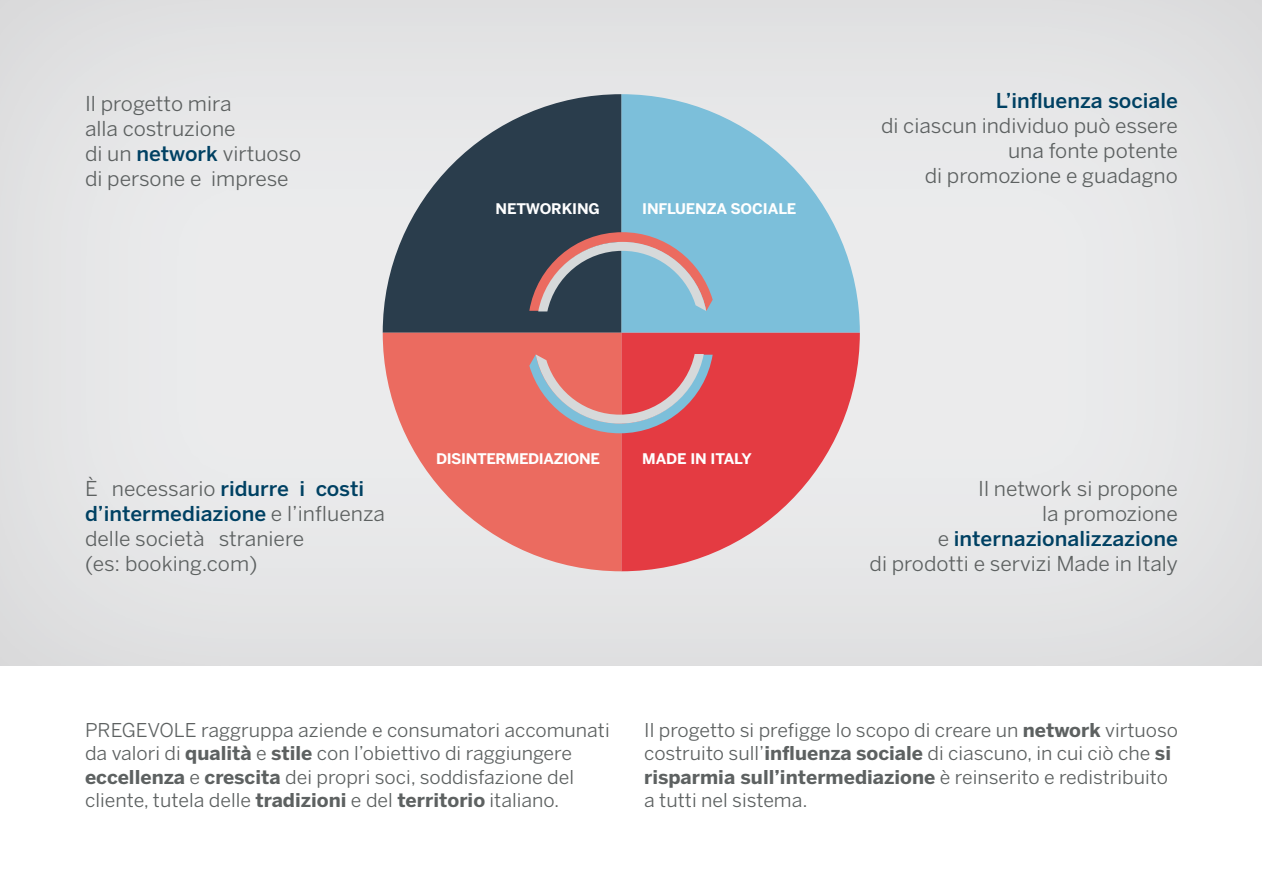
<style>
.page{position:relative;width:1263px;height:893px;background:#fff}
.page>*{position:absolute;margin:0;border:0;box-sizing:border-box;transform-origin:0 0}
.t1{font:20.4px/25.2px "Benton Sans";color:#5d6161}
.t2{font:500 20.4px "Benton Sans";color:#004163}
.t3{font:18.9px/23.4px "Benton Sans";color:#5d6161}
.t4{font:700 14.55px "Benton Sans";letter-spacing:-.01em;color:#fff}
.s1{font-weight:500;color:#004163}
.s2{font-weight:700}
</style>
<div class="page">
<div style="left:0;top:0;width:1262px;height:666px;background:#e5e5e7"></div>
<svg style="left:621px;top:94px;width:239px;height:239px;fill:#7cbfda"></svg>
<svg style="left:621px;top:333px;width:239px;height:238px;fill:#e43b42"></svg>
<svg style="left:383px;top:94px;width:238px;height:239px;fill:#2a3d4c"></svg>
<svg style="left:383px;top:333px;width:238px;height:238px;fill:#eb6b60"></svg>
<svg style="left:529px;top:232px;width:184px;height:79px;background:#7c8794"></svg>
<svg style="left:529px;top:354px;width:184px;height:79px;background:#d47679"></svg>
<p class="t1" style="left:85px;top:91px;width:218px">Il progetto mira<br>alla costruzione<br>di un <span class="s1">network</span> virtuoso di persone e imprese</p>
<p class="t4" style="left:495px;top:200px;width:106px">NETWORKING</p>
<p class="t4" style="left:642px;top:200px;width:156px">INFLUENZA SOCIALE</p>
<p class="t2" style="left:996px;top:88px;width:184px">L’influenza sociale</p>
<p class="t1" style="left:881px;top:113px;width:298px;text-align:right">di ciascun individuo può essere una fonte potente<br>di promozione e guadagno</p>
<p class="t1" style="left:85px;top:475px;width:301px">È necessario <span class="s1">ridurre i costi d’intermediazione</span> e l’influenza delle società straniere<br>(es: booking.com)</p>
<p class="t4" style="left:436px;top:450px;width:166px">DISINTERMEDIAZIONE</p>
<p class="t4" style="left:642px;top:450px;width:111px">MADE IN ITALY</p>
<p class="t1" style="left:869px;top:475px;width:310px;text-align:right">Il network si propone<br>la promozione<br>e <span class="s1">internazionalizzazione<br></span>di prodotti e servizi Made in Italy</p>
<p class="t3" style="left:85px;top:718px;width:526px">PREGEVOLE raggruppa aziende e consumatori accomunati da valori di <span class="s2">qualità</span> e <span class="s2">stile</span> con l’obiettivo di raggiungere <span class="s2">eccellenza</span> e <span class="s2">crescita</span> dei propri soci, soddisfazione del cliente, tutela delle <span class="s2">tradizioni</span> e del <span class="s2">territorio</span> italiano.</p>
<p class="t3" style="left:644px;top:718px;width:535px">Il progetto si prefigge lo scopo di creare un <span class="s2">network</span> virtuoso costruito sull’<span class="s2">influenza sociale</span> di ciascuno, in cui ciò che <span class="s2">si risparmia sull’intermediazione</span> è reinserito e redistribuito a tutti nel sistema.</p>
</div>
